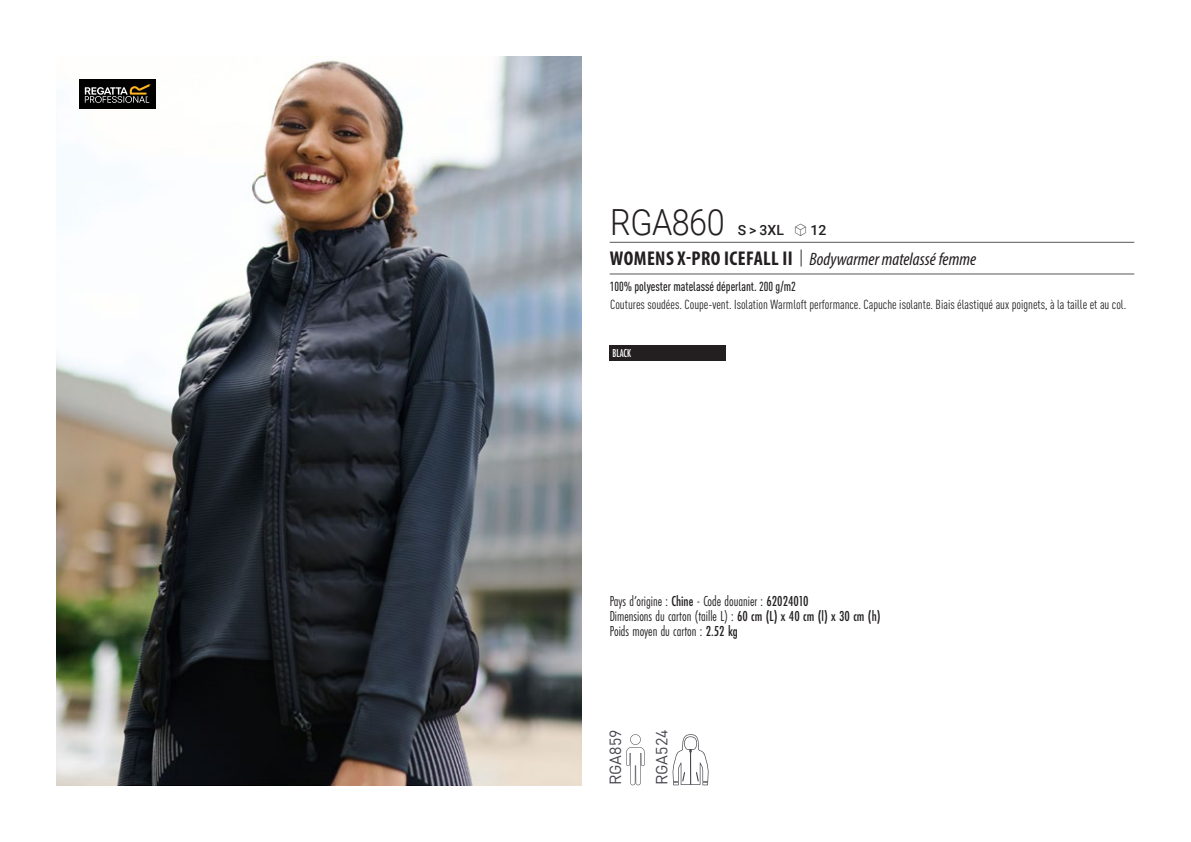
<style>
.page{position:relative;width:1191px;height:842px;background:#fff}
.page>*{position:absolute;margin:0;border:0;box-sizing:border-box;transform-origin:0 0}
.t1{font:300 36px "Roboto";letter-spacing:-.015em;color:#231f20;scale:.9 1}
.t2{font:italic 18px "Myriad Variable Concept";color:#231f20}
.t3{font:16px "DIN Pro";color:#43444c}
.t4{font:15px "Futura PT Cond";color:#231f20;scale:.95 1}
.t5{font:500 14px "Roboto";color:#231f20}
.t6{font:condensed 13px "DIN Pro";color:#231f20}
.grammage_2020{font:500 condensed 13px "DIN Pro";color:#231f20;scale:.95 1}
.Coloris_nuancier_bla{font:500 12px "Futura PT Cond";letter-spacing:-.01em;color:#fff;scale:.9 1}
.s1{font-family:"Linotype Shapeshifter";font-weight:400;font-size:16px}
.s2{font-family:"Myriad Pro";font-weight:700;font-style:normal;font-stretch:condensed;font-size:20px}
.s3{font-family:"Roboto Condensed";font-weight:300;font-style:normal;font-size:20px}
.s4{font-weight:500}
</style>
<div class="page">
<img style="left:57px;top:57px;width:524px;height:728px">
<div style="left:79px;top:79px;width:77px;height:30px;background:#000"></div>
<svg style="left:85px;top:84px;width:66px;height:19px"></svg>
<svg style="left:189px;top:89px;width:60px;height:11px"></svg>
<div style="left:609px;top:345px;width:117px;height:16px;background:#231f20"></div>
<svg style="left:626px;top:734px;width:18px;height:51px"></svg>
<svg style="left:672px;top:734px;width:36px;height:51px"></svg>
<hr style="left:609px;top:242px;width:525px;height:1px;background:#57585a">
<hr style="left:609px;top:274px;width:525px;height:1px;background:#57585a">
<p class="t1" style="left:610px;top:197px;width:129px">RGA860</p>
<p class="t5" style="left:738px;top:220px;width:90px">S &gt; 3XL <span class="s1">S</span> 12</p>
<p class="t2" style="left:610px;top:249px;width:368px"><span class="s2">WOMENS X-PRO ICEFALL II</span> <span class="s3">|</span> Bodywarmer matelassé femme</p>
<p class="grammage_2020" style="left:609px;top:277px;width:197px">100% polyester matelassé déperlant. 200 g/m2</p>
<p class="t6" style="left:610px;top:295px;width:517px">Coutures soudées. Coupe-vent. Isolation Warmloft performance. Capuche isolante. Biais élastiqué aux poignets, à la taille et au col.</p>
<p class="Coloris_nuancier_bla" style="left:612px;top:346px;width:22px">BLACK</p>
<p class="t4" style="left:609px;top:592px;width:211px">Pays d’origine : <span class="s4">Chine</span> - Code douanier : <span class="s4">62024010</span></p>
<p class="t4" style="left:609px;top:607px;width:287px">Dimensions du carton (taille L) : <span class="s4">60 cm (L) x 40 cm (l) x 30 cm (h)</span></p>
<p class="t4" style="left:609px;top:622px;width:136px">Poids moyen du carton : <span class="s4">2.52 kg</span></p>
<p class="t3" style="left:602px;top:785px;width:57px;rotate:-90deg">RGA859</p>
<p class="t3" style="left:649px;top:785px;width:57px;rotate:-90deg">RGA524</p>
</div>
